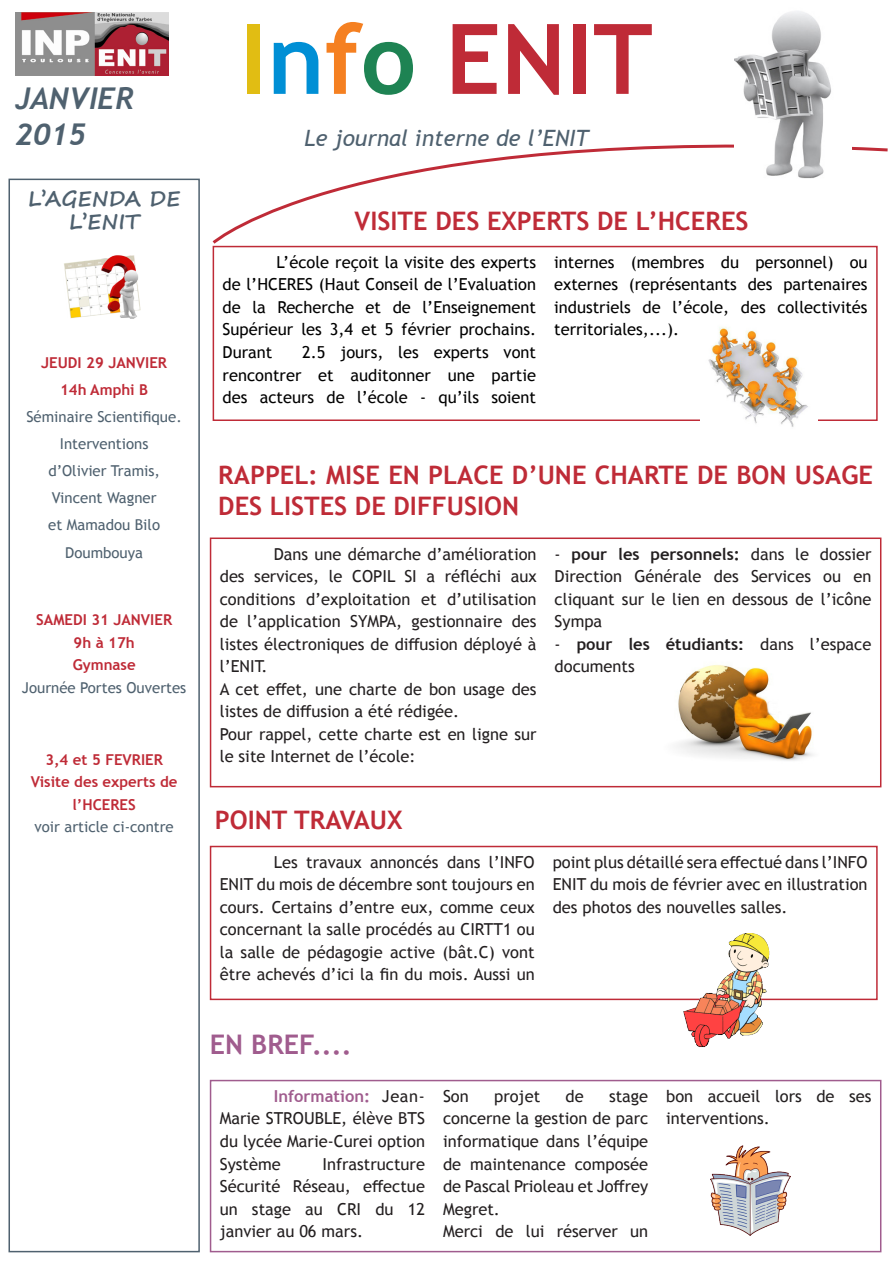
<style>
.page{position:relative;width:893px;height:1263px;background:#fff}
.page>*{position:absolute;margin:0;border:0;box-sizing:border-box;transform-origin:0 0}
.t1{font:700 97.5px "Trebuchet MS";color:#bf2b37}
.t2{font:italic 700 30px "Trebuchet";color:#4f616f}
.t3{font:700 27px "Trebuchet MS";color:#a05c8e}
.t4{font:700 25.5px/30.6px "Trebuchet MS";color:#bf2b37}
.t5{font:italic 22.5px "Trebuchet MS";color:#4f616f}
.t6{font:700 21px/22.5px "Segoe Print";color:#4f616f;text-align:center}
.t7{font:16.5px/22.5px "Trebuchet MS";color:#231f20;text-align:justify}
.t8{font:16.5px/22.5px "Trebuchet MS";color:#000;text-align:justify}
.t9{font:15px/27px "Trebuchet MS";color:#4f616f;text-align:center}
.t10{font:700 15px "Trebuchet MS";color:#bf2b37}
.s1{color:#e1bd13}
.s2{color:#008fd5}
.s3{color:#f58021}
.s4{color:#1e8353}
.s5{font-weight:700}
.s6{font-weight:700;color:#a05c8e}
</style>
<div class="page">
<div style="left:9px;top:179px;width:191px;height:1073px;border:2px solid #4f616f"></div>
<div style="left:210px;top:537px;width:671px;height:250px;border:2px solid #bf2b37"></div>
<div style="left:213px;top:246px;width:665px;height:175px;border:2px solid #bf2b37"></div>
<div style="left:210px;top:846px;width:668px;height:154px;border:2px solid #bf2b37"></div>
<div style="left:210px;top:1080px;width:671px;height:172px;border:2px solid #a05c8e"></div>
<img style="left:710px;top:1145px;width:81px;height:90px">
<svg style="left:212px;top:144px;width:676px;height:102px"></svg>
<img style="left:734px;top:11px;width:117px;height:185px">
<img style="left:64px;top:255px;width:77px;height:64px">
<img style="left:700px;top:327px;width:117px;height:100px">
<img style="left:677px;top:665px;width:136px;height:96px">
<img style="left:683px;top:933px;width:91px;height:114px">
<img style="left:16px;top:13px;width:152px;height:63px">
<p class="t2" style="left:16px;top:79px;width:120px">JANVIER</p>
<p class="t2" style="left:16px;top:115px;width:72px">2015</p>
<p class="t6" style="left:28px;top:187px;width:154px">L’AGENDA DE<br>L’ENIT</p>
<p class="t10" style="left:41px;top:354px;width:127px">JEUDI 29 JANVIER</p>
<p class="t10" style="left:60px;top:381px;width:90px">14h Amphi B</p>
<p class="t9" style="left:26px;top:404px;width:157px">Séminaire Scientifique.</p>
<p class="t9" style="left:60px;top:431px;width:90px">Interventions</p>
<p class="t9" style="left:48px;top:458px;width:113px">d’Olivier Tramis,</p>
<p class="t9" style="left:48px;top:485px;width:113px">Vincent Wagner et Mamadou Bilo<br>Doumbouya</p>
<p class="t10" style="left:36px;top:610px;width:137px">SAMEDI 31 JANVIER</p>
<p class="t10" style="left:74px;top:633px;width:63px">9h à 17h</p>
<p class="t10" style="left:73px;top:655px;width:64px">Gymnase</p>
<p class="t9" style="left:22px;top:674px;width:166px">Journée Portes Ouvertes</p>
<p class="t10" style="left:45px;top:750px;width:119px">3,4 et 5 FEVRIER</p>
<p class="t10" style="left:31px;top:772px;width:148px">Visite des experts de</p>
<p class="t10" style="left:73px;top:795px;width:65px">l’HCERES</p>
<p class="t9" style="left:34px;top:813px;width:141px">voir article ci-contre</p>
<p class="t1" style="left:240px;top:-2px;width:414px"><span class="s1">I</span><span class="s2">n</span><span class="s3">f</span><span class="s4">o</span> ENIT</p>
<p class="t5" style="left:304px;top:125px;width:286px">Le journal interne de l’ENIT</p>
<p class="t4" style="left:355px;top:206px;width:395px">VISITE DES EXPERTS DE L’HCERES</p>
<p class="t8" style="left:223px;top:251px;width:315px;text-indent:54px">L’école reçoit la visite des experts de l’HCERES (Haut Conseil de l’Evaluation de la Recherche et de l’Enseignement Supérieur les 3,4 et 5 février prochains.<br>Durant</p>
<p class="t8" style="left:554px;top:251px;width:315px">internes (membres du personnel) ou externes (représentants des partenaires industriels de l’école, des collectivités territoriales,...).</p>
<p class="t8" style="left:223px;top:341px;width:315px;text-indent:79px">2.5 jours, les experts vont rencontrer et auditonner une partie des acteurs de l’école - qu’ils soient</p>
<p class="t4" style="left:218px;top:460px;width:656px">RAPPEL: MISE EN PLACE D’UNE CHARTE DE BON USAGE<br>DES LISTES DE DIFFUSION</p>
<p class="t7" style="left:220px;top:542px;width:318px;text-indent:54px">Dans une démarche d’amélioration des services, le COPIL SI a réfléchi aux conditions d’exploitation et d’utilisation de l’application SYMPA, gestionnaire des listes électroniques de diffusion déployé à l’ENIT.</p>
<p class="t7" style="left:220px;top:677px;width:318px">A cet effet, une charte de bon usage des listes de diffusion a été rédigée.</p>
<p class="t7" style="left:220px;top:722px;width:318px">Pour rappel, cette charte est en ligne sur le site Internet de l’école:</p>
<p class="t7" style="left:555px;top:542px;width:318px">- <span class="s5">pour les personnels:</span> dans le dossier Direction Générale des Services ou en cliquant sur le lien en dessous de l’icône Sympa</p>
<p class="t7" style="left:555px;top:632px;width:318px">- <span class="s5">pour les étudiants:</span> dans l’espace documents</p>
<p class="t4" style="left:215px;top:804px;width:189px">POINT TRAVAUX</p>
<p class="t7" style="left:220px;top:851px;width:316px;text-indent:54px">Les travaux annoncés dans l’INFO ENIT du mois de décembre sont toujours en cours. Certains d’entre eux, comme ceux concernant la salle procédés au CIRTT1 ou la salle de pédagogie active (bât.C) vont être achevés d’ici la fin du mois. Aussi un</p>
<p class="t7" style="left:553px;top:851px;width:316px">point plus détaillé sera effectué dans l’INFO ENIT du mois de février avec en illustration des photos des nouvelles salles.</p>
<p class="t3" style="left:210px;top:1027px;width:143px">EN BREF....</p>
<p class="t7" style="left:220px;top:1085px;width:207px;text-indent:54px"><span class="s6">Information:</span> Jean-Marie STROUBLE, élève BTS du lycée Marie-Curei option Système</p>
<p class="t7" style="left:220px;top:1152px;width:207px;text-indent:103px">Infrastructure Sécurité Réseau, effectue un stage au CRI du 12 janvier au 06 mars.</p>
<p class="t7" style="left:443px;top:1085px;width:27px">Son</p>
<p class="t7" style="left:494px;top:1085px;width:48px">projet</p>
<p class="t7" style="left:566px;top:1085px;width:20px">de</p>
<p class="t7" style="left:443px;top:1085px;width:207px;text-indent:166px">stage concerne la gestion de parc informatique dans l’équipe de maintenance composée de Pascal Prioleau et Joffrey Megret.</p>
<p class="t7" style="left:443px;top:1220px;width:207px">Merci de lui réserver un</p>
<p class="t7" style="left:666px;top:1085px;width:207px">bon accueil lors de ses interventions.</p>
</div>
